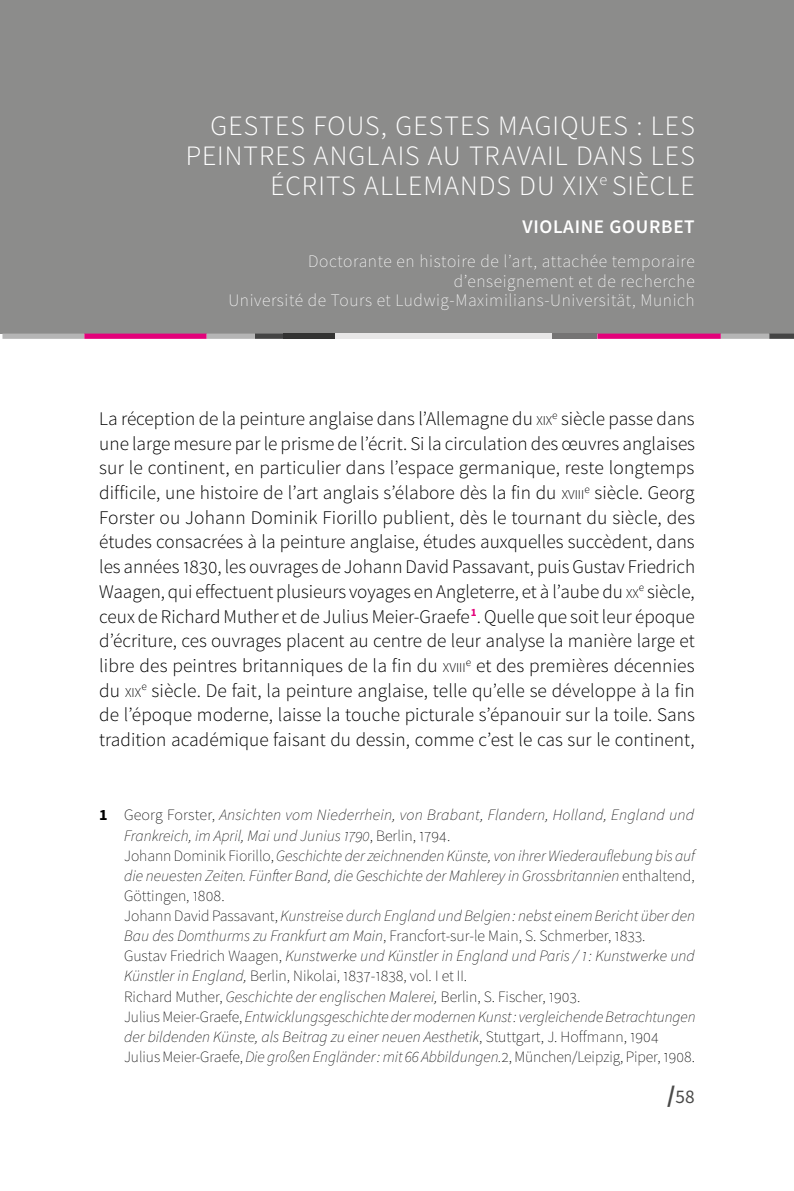
<style>
.page{position:relative;width:794px;height:1191px;background:#fff}
.page>*{position:absolute;margin:0;border:0;box-sizing:border-box;transform-origin:0 0}
.t1{font:300 28px/29.8px "Source Sans Pro";letter-spacing:.04em;color:#fff;text-align:right}
.t2{font:300 19.25px/24.7px "Source Sans Pro";color:#000;text-align:justify}
.t3{font:600 19.25px "Source Sans Pro";letter-spacing:.035em;color:#fff}
.t4{font:19.25px "Source Sans Pro";color:#4a4a49}
.t5{font:200 17.5px/19.2px "Source Sans Pro";letter-spacing:.035em;color:#fff;text-align:right}
.t6{font:italic 200 15.75px/20.1px "Source Sans Pro";color:#000}
.t7{font:300 13.47px "Source Sans Pro";color:#000}
.s1{font-size:13.47px}
.s2{font-size:19.25px}
.s3{font-weight:700;font-style:normal}
.s4{font-style:normal}
.s5{font-weight:700;font-size:24.5px}
</style>
<div class="page">
<div style="left:0;top:0;width:794px;height:333px;background:#8c8c8b"></div>
<svg style="left:2px;top:333px;width:792px;height:6px;background:#bc578d"></svg>
<div style="left:551px;top:333px;width:46px;height:6px;background:#757474"></div>
<div style="left:335px;top:333px;width:216px;height:6px;background:#e8e7e7"></div>
<div style="left:283px;top:333px;width:52px;height:6px;background:#333332"></div>
<h1 class="t1" style="left:186px;top:111px;width:510px">GESTES FOUS, GESTES MAGIQUES : LES<br>PEINTRES ANGLAIS AU TRAVAIL DANS LES<br>ÉCRITS ALLEMANDS DU XIX<sup>e</sup> SIÈCLE</h1>
<p class="t3" style="left:522px;top:215px;width:174px">VIOLAINE GOURBET</p>
<p class="t5" style="left:228px;top:252px;width:468px">Doctorante en histoire de l’art, attachée temporaire d’enseignement et de recherche<br>Université de Tours et Ludwig-Maximilians-Universität, Munich</p>
<p class="t2" style="left:99px;top:406px;width:597px">La réception de la peinture anglaise dans l’Allemagne du <span class="s1">XIX</span><sup>e</sup> siècle passe dans une large mesure par le prisme de l’écrit. Si la circulation des œuvres anglaises sur le continent, en particulier dans l’espace germanique, reste longtemps difficile, une histoire de l’art anglais s’élabore dès la fin du <span class="s1">XVIII</span><sup>e</sup> siècle. Georg Forster ou Johann Dominik Fiorillo publient, dès le tournant du siècle, des études consacrées à la peinture anglaise, études auxquelles succèdent, dans les années 1830, les ouvrages de Johann David Passavant, puis Gustav Friedrich Waagen, qui effectuent plusieurs voyages en Angleterre, et à l’aube du <span class="s1">XX</span><sup>e</sup> siècle, ceux de Richard Muther et de Julius Meier-Graefe<sup>1</sup>. Quelle que soit leur époque d’écriture, ces ouvrages placent au centre de leur analyse la manière large et libre des peintres britanniques de la fin du <span class="s1">XVIII</span><sup>e</sup> et des premières décennies</p>
<p class="t7" style="left:99px;top:684px;width:44px"><span class="s2">du</span> XIX</p>
<p class="t2" style="left:99px;top:678px;width:597px;text-indent:42px"><sup>e</sup> siècle. De fait, la peinture anglaise, telle qu’elle se développe à la fin de l’époque moderne, laisse la touche picturale s’épanouir sur la toile. Sans tradition académique faisant du dessin, comme c’est le cas sur le continent,</p>
<p class="t6" style="left:124px;top:805px;width:573px;text-indent:-25px"><span class="s3">1</span> <span class="s4">Georg Forster,</span> Ansichten vom Niederrhein, von Brabant, Flandern, Holland, England und Frankreich, im April, Mai und Junius 1790<span class="s4">, Berlin, 1794.<br>Johann Dominik Fiorillo,</span> Geschichte der zeichnenden Künste, von ihrer Wiederauflebung bis auf die neuesten Zeiten. Fünfter Band, die Geschichte der Mahlerey in Grossbritannien <span class="s4">enthaltend, Göttingen, 1808.<br>Johann David Passavant,</span> Kunstreise durch England und Belgien : nebst einem Bericht über den Bau des Domthurms zu Frankfurt am Main<span class="s4">, Francfort-sur-le Main, S. Schmerber, 1833.<br>Gustav Friedrich Waagen,</span> Kunstwerke und Künstler in England und Paris / 1 : Kunstwerke und Künstler in England, <span class="s4">Berlin, Nikolai, 1837-1838, vol. I et II.<br>Richard Muther,</span> Geschichte der englischen Malerei, <span class="s4">Berlin, S. Fischer, 1903.<br>Julius Meier-Graefe,</span> Entwicklungsgeschichte der modernen Kunst : vergleichende Betrachtungen der bildenden Künste, als Beitrag zu einer neuen Aesthetik<span class="s4">, Stuttgart, J. Hoffmann, 1904<br>Julius Meier-Graefe,</span> Die großen Engländer : mit 66 Abbildungen.<span class="s4">2, München/Leipzig, Piper, 1908.</span></p>
<p class="t4" style="left:667px;top:1084px;width:29px"><span class="s5">/</span>58</p>
</div>
